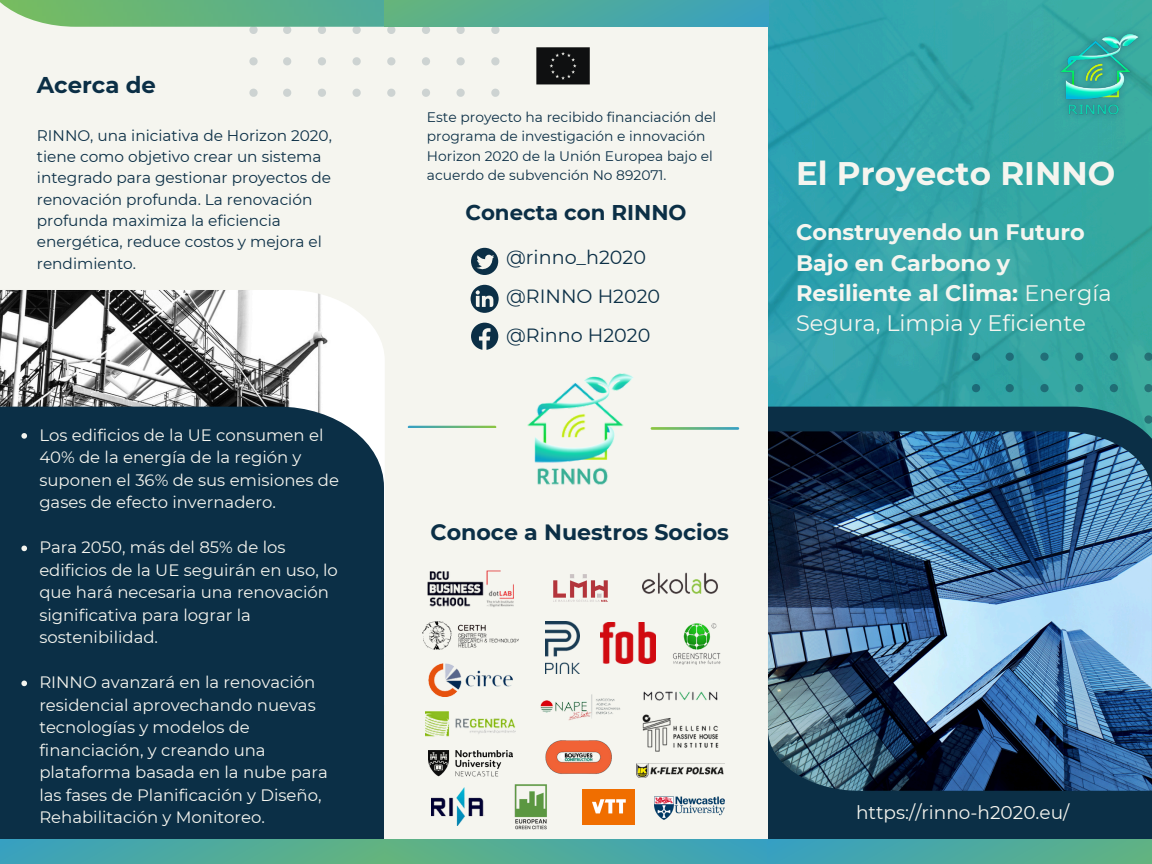
<style>
.page{position:relative;width:1152px;height:864px;background:#fff}
.page>*{position:absolute;margin:0;border:0;box-sizing:border-box;transform-origin:0 0}
.t1{font:700 32.55px "Montserrat";color:#f5f5ef}
.t2{font:700 22.8px "Montserrat";color:#0b2f46}
.t3{font:700 22.35px/30.3px "Montserrat";color:#f5f5ef}
.t4{font:700 22.05px "Montserrat";color:#0b2f46}
.t5{font:700 21.3px "Montserrat";color:#0b2f46}
.t6{font:19.05px "Montserrat";color:#0b2f46}
.t7{font:18.45px "Montserrat";color:#f5f5ef}
.t8{font:16.5px/22.5px "Montserrat";color:#f5f5ef}
.t9{font:15.3px/21.3px "Montserrat";color:#0b2f46}
.t10{font:13.8px/19.2px "Montserrat";color:#0b2f46}
.s1{font-weight:400}
</style>
<div class="page">
<img style="left:768px;top:0;width:384px;height:407px">
<div style="left:384px;top:0;width:384px;height:864px;background:#f5f5ef"></div>
<svg style="left:972px;top:353px;width:8px;height:8px"></svg>
<svg style="left:1006px;top:353px;width:8px;height:8px"></svg>
<svg style="left:1040px;top:353px;width:9px;height:8px"></svg>
<svg style="left:1075px;top:353px;width:8px;height:8px"></svg>
<svg style="left:1110px;top:353px;width:8px;height:8px"></svg>
<svg style="left:1144px;top:353px;width:8px;height:8px"></svg>
<svg style="left:972px;top:384px;width:8px;height:8px"></svg>
<svg style="left:1006px;top:384px;width:8px;height:8px"></svg>
<svg style="left:1040px;top:384px;width:9px;height:8px"></svg>
<svg style="left:1075px;top:384px;width:8px;height:8px"></svg>
<svg style="left:1110px;top:384px;width:8px;height:8px"></svg>
<svg style="left:1144px;top:384px;width:8px;height:8px"></svg>
<div style="left:0;top:0;width:384px;height:864px;background:#f5f5ef"></div>
<hr style="left:408px;top:426px;width:88px;height:2px;background:#fff">
<hr style="left:651px;top:427px;width:88px;height:2px;background:#fff">
<div style="left:768px;top:620px;width:384px;height:244px;background:#0b2f46"></div>
<img style="left:768px;top:407px;width:384px;height:24px">
<img style="left:768px;top:431px;width:384px;height:360px">
<img style="left:1038px;top:15px;width:114px;height:114px">
<img style="left:0;top:290px;width:384px;height:117px">
<svg style="left:249px;top:27px;width:9px;height:7px"></svg>
<svg style="left:283px;top:27px;width:8px;height:7px"></svg>
<svg style="left:318px;top:27px;width:8px;height:7px"></svg>
<svg style="left:353px;top:27px;width:8px;height:7px"></svg>
<svg style="left:387px;top:27px;width:8px;height:7px"></svg>
<svg style="left:422px;top:27px;width:8px;height:7px"></svg>
<svg style="left:456px;top:27px;width:9px;height:7px"></svg>
<svg style="left:491px;top:27px;width:8px;height:7px"></svg>
<svg style="left:249px;top:57px;width:9px;height:8px"></svg>
<svg style="left:283px;top:57px;width:8px;height:8px"></svg>
<svg style="left:318px;top:57px;width:8px;height:8px"></svg>
<svg style="left:353px;top:57px;width:8px;height:8px"></svg>
<svg style="left:387px;top:57px;width:8px;height:8px"></svg>
<svg style="left:422px;top:57px;width:8px;height:8px"></svg>
<svg style="left:456px;top:57px;width:9px;height:8px"></svg>
<svg style="left:491px;top:57px;width:8px;height:8px"></svg>
<svg style="left:249px;top:89px;width:9px;height:8px"></svg>
<svg style="left:283px;top:89px;width:8px;height:8px"></svg>
<svg style="left:318px;top:89px;width:8px;height:8px"></svg>
<svg style="left:353px;top:89px;width:8px;height:8px"></svg>
<svg style="left:387px;top:89px;width:8px;height:8px"></svg>
<svg style="left:422px;top:89px;width:8px;height:8px"></svg>
<svg style="left:456px;top:89px;width:9px;height:8px"></svg>
<svg style="left:491px;top:89px;width:8px;height:8px"></svg>
<div style="left:384px;top:0;width:384px;height:27px;background:linear-gradient(to right,#63b47e,#38a0c0)"></div>
<img style="left:0;top:0;width:384px;height:27px">
<div style="left:0;top:407px;width:384px;height:432px;background:#0b2f46"></div>
<div style="left:0;top:839px;width:385px;height:25px;background:linear-gradient(to right,#38a1bf,#63b37f)"></div>
<div style="left:384px;top:839px;width:390px;height:25px;background:linear-gradient(to right,#63b37e,#37a0c0)"></div>
<div style="left:768px;top:839px;width:384px;height:25px;background:linear-gradient(to right,#37a0c1,#61b381)"></div>
<img style="left:537px;top:47px;width:53px;height:38px">
<img style="left:527px;top:373px;width:107px;height:112px">
<img style="left:546px;top:741px;width:65px;height:33px">
<img style="left:428px;top:664px;width:85px;height:33px">
<img style="left:643px;top:572px;width:75px;height:22px">
<img style="left:673px;top:623px;width:48px;height:42px">
<img style="left:642px;top:714px;width:77px;height:37px">
<img style="left:637px;top:764px;width:87px;height:13px">
<img style="left:643px;top:691px;width:75px;height:9px">
<img style="left:540px;top:694px;width:80px;height:27px">
<img style="left:426px;top:711px;width:90px;height:26px">
<img style="left:432px;top:787px;width:53px;height:39px">
<img style="left:428px;top:751px;width:85px;height:25px">
<img style="left:422px;top:622px;width:97px;height:28px">
<img style="left:427px;top:571px;width:87px;height:36px">
<img style="left:601px;top:623px;width:55px;height:40px">
<img style="left:654px;top:796px;width:71px;height:24px">
<img style="left:583px;top:790px;width:52px;height:35px">
<img style="left:553px;top:574px;width:55px;height:28px">
<img style="left:514px;top:784px;width:33px;height:46px">
<img style="left:546px;top:622px;width:34px;height:51px">
<svg style="left:470px;top:248px;width:29px;height:102px"></svg>
<svg style="left:21px;top:433px;width:6px;height:6px"></svg>
<svg style="left:21px;top:546px;width:6px;height:5px"></svg>
<svg style="left:21px;top:681px;width:6px;height:5px"></svg>
<p class="t2" style="left:37px;top:70px;width:121px">Acerca de</p>
<p class="t9" style="left:37px;top:124px;width:297px">RINNO, una iniciativa de Horizon 2020, tiene como objetivo crear un sistema integrado para gestionar proyectos de renovación profunda. La renovación profunda maximiza la eficiencia energética, reduce costos y mejora el rendimiento.</p>
<p class="t8" style="left:39px;top:424px;width:301px">Los edificios de la UE consumen el<br>40% de la energía de la región y suponen el 36% de sus emisiones de gases de efecto invernadero.</p>
<p class="t8" style="left:39px;top:536px;width:300px">Para 2050, más del 85% de los edificios de la UE seguirán en uso, lo que hará necesaria una renovación significativa para lograr la sostenibilidad.</p>
<p class="t8" style="left:39px;top:671px;width:290px">RINNO avanzará en la renovación residencial aprovechando nuevas tecnologías y modelos de financiación, y creando una plataforma basada en la nube para las fases de Planificación y Diseño,<br>Rehabilitación y Monitoreo.</p>
<p class="t10" style="left:427px;top:108px;width:291px">Este proyecto ha recibido financiación del programa de investigación e innovación Horizon 2020 de la Unión Europea bajo el acuerdo de subvención No 892071.</p>
<p class="t5" style="left:465px;top:199px;width:223px">Conecta con RINNO</p>
<p class="t6" style="left:506px;top:245px;width:141px">@rinno_h2020</p>
<p class="t6" style="left:506px;top:284px;width:155px">@RINNO H2020</p>
<p class="t6" style="left:506px;top:323px;width:146px">@Rinno H2020</p>
<p class="t1" style="left:796px;top:154px;width:321px">El Proyecto RINNO</p>
<p class="t3" style="left:796px;top:217px;width:317px">Construyendo un Futuro<br>Bajo en Carbono y<br>Resiliente al Clima: <span class="s1">Energía<br>Segura, Limpia y Eficiente</span></p>
<p class="t4" style="left:430px;top:518px;width:300px">Conoce a Nuestros Socios</p>
<p class="t7" style="left:856px;top:801px;width:215px">https://rinno-h2020.eu/</p>
</div>
